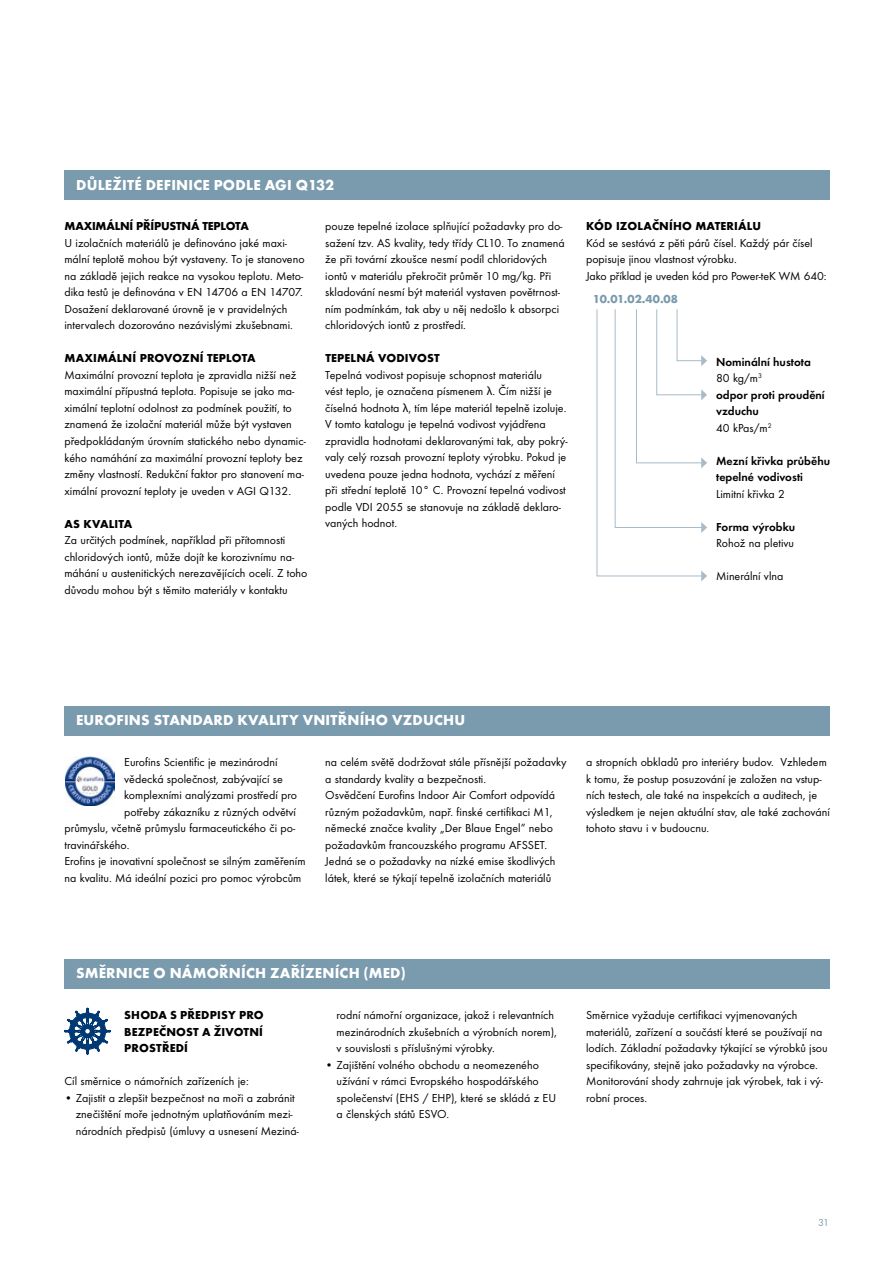
<style>
.page{position:relative;width:893px;height:1263px;background:#fff}
.page>*{position:absolute;margin:0;border:0;box-sizing:border-box;transform-origin:0 0}
.t1{font:700 15px "Futura TOT";letter-spacing:.015em;color:#fff}
.t2{font:12px/16.5px "Futura TOT";color:#000}
.t3{font:700 12px/16.5px "Futura TOT";letter-spacing:.015em;color:#000;text-align:justify}
.t4{font:600 12px/16.5px "Futura TOT";color:#000}
.t5{font:700 12px "Futura TOT";letter-spacing:-.015em;color:#000}
.t6{font:700 12px "Futura TOT";color:#7a9aad}
.t7{font:10.5px "Futura TOT";color:#7a9aad}
.s1{font-family:"Myriad Pro"}
.s2{font-weight:400}
</style>
<div class="page">
<div style="left:64px;top:170px;width:766px;height:30px;background:#7a9aad"></div>
<svg style="left:596px;top:309px;width:111px;height:272px"></svg>
<div style="left:64px;top:959px;width:766px;height:29px;background:#7a9aad"></div>
<div style="left:64px;top:706px;width:766px;height:30px;background:#7a9aad"></div>
<img style="left:66px;top:756px;width:49px;height:49px">
<svg style="left:64px;top:1008px;width:47px;height:46px"></svg>
<p class="t1" style="left:76px;top:175px;width:260px">DŮLEŽITÉ DEFINICE PODLE AGI Q132</p>
<p class="t5" style="left:65px;top:219px;width:186px">MAXIMÁLNÍ PŘÍPUSTNÁ TEPLOTA</p>
<p class="t2" style="left:64px;top:235px;width:242px">U izolačních materiálů je definováno jaké maxi&shy;mální teplotě mohou být vystaveny. To je stanoveno na základě jejich reakce na vysokou teplotu. Meto&shy;dika testů je definována v EN 14706 a EN 14707.<br>Dosažení deklarované úrovně je v pravidelných intervalech dozorováno nezávislými zkušebnami.</p>
<p class="t3" style="left:65px;top:350px;width:193px">MAXIMÁLNÍ PROVOZNÍ TEPLOTA</p>
<p class="t2" style="left:64px;top:367px;width:243px">Maximální provozní teplota je zpravidla nižší než maximální přípustná teplota. Popisuje se jako ma&shy;ximální teplotní odolnost za podmínek použití, to znamená že izolační materiál může být vystaven předpokládaným úrovním statického nebo dynamic&shy;kého namáhání za maximální provozní teploty bez změny vlastností. Redukční faktor pro stanovení ma&shy;ximální provozní teploty je uveden v AGI Q132.</p>
<p class="t3" style="left:65px;top:515px;width:69px">AS KVALITA</p>
<p class="t2" style="left:64px;top:532px;width:245px">Za určitých podmínek, například při přítomnosti chloridových iontů, může dojít ke korozivnímu na&shy;máhání u austenitických nerezavějících ocelí. Z toho důvodu mohou být s těmito materiály v kontaktu</p>
<p class="t2" style="left:325px;top:218px;width:241px">pouze tepelné izolace splňující požadavky pro do&shy;sažení tzv. AS kvality, tedy třídy CL10. To znamená že při tovární zkoušce nesmí podíl chloridových iontů v materiálu překročit průměr 10 mg/kg. Při skladování nesmí být materiál vystaven povětrnost&shy;ním podmínkám, tak aby u něj nedošlo k absorpci chloridových iontů z prostředí.</p>
<p class="t3" style="left:325px;top:350px;width:116px">TEPELNÁ VODIVOST</p>
<p class="t2" style="left:325px;top:367px;width:244px">Tepelná vodivost popisuje schopnost materiálu<br>vést teplo, je označena písmenem <span class="s1">λ</span>. Čím nižší je číselná hodnota <span class="s1">λ</span>, tím lépe materiál tepelně izoluje.<br>V tomto katalogu je tepelná vodivost vyjádřena zpravidla hodnotami deklarovanými tak, aby pokrý&shy;valy celý rozsah provozní teploty výrobku. Pokud je uvedena pouze jedna hodnota, vychází z měření při střední teplotě 10° C. Provozní tepelná vodivost podle VDI 2055 se stanovuje na základě deklaro&shy;vaných hodnot.</p>
<p class="t3" style="left:586px;top:218px;width:177px">KÓD IZOLAČNÍHO MATERIÁLU</p>
<p class="t2" style="left:586px;top:235px;width:242px">Kód se sestává z pěti párů čísel. Každý pár čísel popisuje jinou vlastnost výrobku.<br>Jako příklad je uveden kód pro Power-teK WM 640:</p>
<p class="t6" style="left:593px;top:291px;width:87px">10.01.02.40.08</p>
<p class="t4" style="left:716px;top:353px;width:110px">Nominální hustota<br><span class="s2">80 kg/m</span><sup>3<br></sup>odpor proti proudění vzduchu<br><span class="s2">40 kPas/m</span><sup>2</sup></p>
<p class="t4" style="left:716px;top:452px;width:116px">Mezní křivka průběhu tepelné vodivosti</p>
<p class="t2" style="left:716px;top:485px;width:70px">Limitní křivka 2</p>
<p class="t4" style="left:716px;top:518px;width:81px">Forma výrobku</p>
<p class="t2" style="left:716px;top:535px;width:80px">Rohož na pletivu</p>
<p class="t2" style="left:716px;top:568px;width:69px">Minerální vlna</p>
<p class="t1" style="left:76px;top:711px;width:391px">EUROFINS STANDARD KVALITY VNITŘNÍHO VZDUCHU</p>
<p class="t2" style="left:124px;top:754px;width:155px">Eurofins Scientific je mezinárodní</p>
<p class="t2" style="left:124px;top:770px;width:160px">vědecká společnost, zabývající se</p>
<p class="t2" style="left:124px;top:787px;width:174px">komplexními analýzami prostředí pro</p>
<p class="t2" style="left:124px;top:803px;width:173px">potřeby zákazníku z různých odvětví</p>
<p class="t2" style="left:64px;top:820px;width:232px">průmyslu, včetně průmyslu farmaceutického či po-</p>
<p class="t2" style="left:64px;top:836px;width:66px">travinářského.</p>
<p class="t2" style="left:64px;top:853px;width:243px">Erofins je inovativní společnost se silným zaměřením</p>
<p class="t2" style="left:64px;top:869px;width:238px">na kvalitu. Má ideální pozici pro pomoc výrobcům</p>
<p class="t2" style="left:325px;top:754px;width:243px">na celém světě dodržovat stále přísnější požadavky a standardy kvality a bezpečnosti.<br>Osvědčení Eurofins Indoor Air Comfort odpovídá různým požadavkům, např. finské certifikaci M1, německé značce kvality „Der Blaue Engel” nebo požadavkům francouzského programu AFSSET.<br>Jedná se o požadavky na nízké emise škodlivých látek, které se týkají tepelně izolačních materiálů</p>
<p class="t2" style="left:586px;top:754px;width:245px">a stropních obkladů pro interiéry budov. Vzhledem k tomu, že postup posuzování je založen na vstup&shy;ních testech, ale také na inspekcích a auditech, je výsledkem je nejen aktuální stav, ale také zachování tohoto stavu i v budoucnu.</p>
<p class="t1" style="left:76px;top:964px;width:331px">SMĚRNICE O NÁMOŘNÍCH ZAŘÍZENÍCH (MED)</p>
<p class="t3" style="left:124px;top:1006px;width:141px">SHODA S PŘEDPISY PRO BEZPEČNOST A ŽIVOTNÍ PROSTŘEDÍ</p>
<p class="t2" style="left:64px;top:1073px;width:186px">Cíl směrnice o námořních zařízeních je:</p>
<p class="t2" style="left:76px;top:1089px;width:225px;text-indent:-11px">• Zajistit a zlepšit bezpečnost na moři a zabránit znečištění moře jednotným uplatňováním mezi&shy;národních předpisů (úmluvy a usnesení Meziná-</p>
<p class="t2" style="left:337px;top:1007px;width:222px">rodní námořní organizace, jakož i relevantních mezinárodních zkušebních a výrobních norem), v souvislosti s příslušnými výrobky.</p>
<p class="t2" style="left:337px;top:1056px;width:221px;text-indent:-11px">• Zajištění volného obchodu a neomezeného užívání v rámci Evropského hospodářského společenství (EHS / EHP), které se skládá z EU a členských států ESVO.</p>
<p class="t2" style="left:586px;top:1007px;width:243px">Směrnice vyžaduje certifikaci vyjmenovaných materiálů, zařízení a součástí které se používají na lodích. Základní požadavky týkající se výrobků jsou specifikovány, stejně jako požadavky na výrobce.<br>Monitorování shody zahrnuje jak výrobek, tak i vý&shy;robní proces.</p>
<p class="t7" style="left:818px;top:1216px;width:12px">31</p>
</div>
